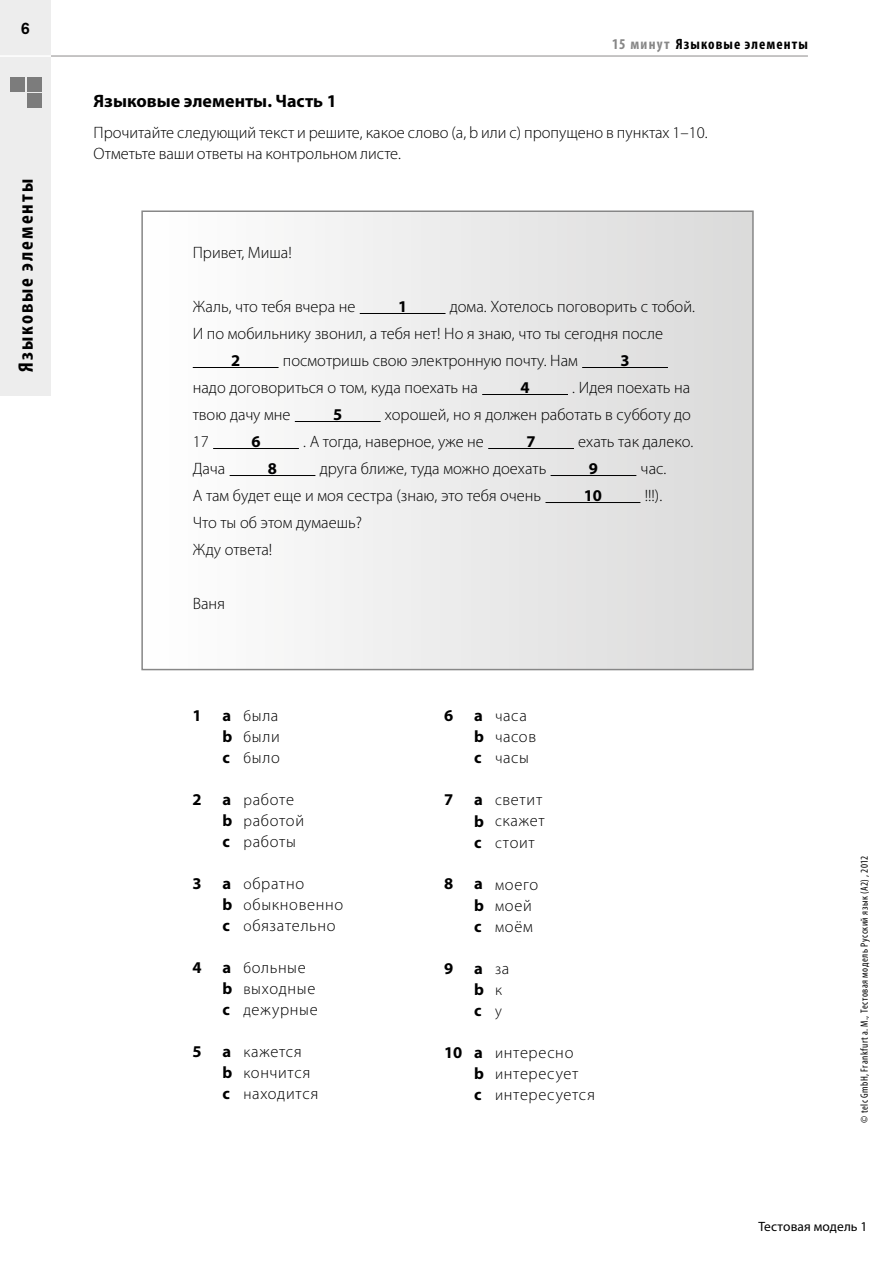
<style>
.page{position:relative;width:893px;height:1263px;background:#fff}
.page>*{position:absolute;margin:0;border:0;box-sizing:border-box;transform-origin:0 0}
.t1{font:700 condensed 21px "Myriad Pro";letter-spacing:.095em;color:#000}
.t2{font:700 18px "Myriad Pro";color:#000}
.t3{font:700 18px "Akzidenz Grotesk Pro";color:#000}
.t4{font:300 16.5px/21px "Myriad Pro";color:#000}
.t5{font:300 16.5px/21px "Myriad Pro";letter-spacing:.045em;color:#000}
.t6{font:300 16.5px/21px "Myriad Pro";letter-spacing:.04em;color:#000}
.t7{font:700 16.5px/21px "Myriad Pro";color:#000}
.t8{font:500 16.5px "Akzidenz Grotesk Pro";color:#000}
.t9{font:700 condensed 15px "Myriad Pro";letter-spacing:.075em;color:#000}
.t10{font:13.5px "Myriad Pro";letter-spacing:.005em;color:#000}
.t11{font:condensed 10.5px "Myriad Pro";letter-spacing:.045em;color:#000}
.s1{color:#878787}
.s2{font-weight:700}
.s3{font-size:15.45px}
.s4{font-weight:300;font-size:15.45px}
.s5{font-weight:300}
</style>
<div class="page">
<div style="left:142px;top:211px;width:611px;height:458px;background:linear-gradient(to right,#fff,#dadad9)"></div>
<div style="left:141px;top:210px;width:613px;height:460px;border:2px solid #878787"></div>
<hr style="left:360px;top:313px;width:85px;height:1px;background:#000">
<hr style="left:193px;top:367px;width:86px;height:1px;background:#000">
<hr style="left:582px;top:367px;width:86px;height:1px;background:#000">
<hr style="left:482px;top:394px;width:86px;height:1px;background:#000">
<hr style="left:295px;top:421px;width:86px;height:1px;background:#000">
<hr style="left:213px;top:448px;width:86px;height:1px;background:#000">
<hr style="left:488px;top:448px;width:86px;height:1px;background:#000">
<hr style="left:230px;top:475px;width:85px;height:1px;background:#000">
<hr style="left:551px;top:475px;width:85px;height:1px;background:#000">
<hr style="left:545px;top:502px;width:95px;height:1px;background:#000">
<hr style="left:51px;top:55px;width:757px;height:2px;background:#b3b2b2">
<div style="left:0;top:0;width:51px;height:395px;background:#ededed"></div>
<hr style="left:0;top:55px;width:51px;height:2px;background:#fff">
<div style="left:10px;top:77px;width:15px;height:15px;background:#7c7c7c"></div>
<div style="left:27px;top:77px;width:14px;height:15px;background:#7c7c7c"></div>
<div style="left:27px;top:94px;width:14px;height:14px;background:#7c7c7c"></div>
<p class="t8" style="left:21px;top:18px;width:11px">6</p>
<p class="t1" style="left:13px;top:372px;width:194px;rotate:-90deg">Языковые элементы</p>
<p class="t9" style="left:612px;top:35px;width:197px"><span class="s1">15 минут</span> Языковые элементы</p>
<p class="t2" style="left:94px;top:89px;width:245px">Языковые элементы. Часть 1</p>
<p class="t4" style="left:94px;top:122px;width:616px">Прочитайте следующий текст и решите, какое слово (a, b или c) пропущено в пунктах 1–10.<br>Отметьте ваши ответы на контрольном листе.</p>
<p class="t4" style="left:193px;top:242px;width:101px">Привет, Миша!</p>
<p class="t4" style="left:193px;top:296px;width:164px">Жаль, что тебя вчера не</p>
<p class="t7" style="left:398px;top:295px;width:11px">1</p>
<p class="t4" style="left:193px;top:293px;width:504px;line-height:27px;text-indent:257px">дома. Хотелось поговорить с тобой.<br>И по мобильнику звонил, а тебя нет! Но я знаю, что ты сегодня после</p>
<p class="t7" style="left:231px;top:349px;width:11px">2</p>
<p class="t4" style="left:283px;top:350px;width:297px">посмотришь свою электронную почту. Нам</p>
<p class="t7" style="left:620px;top:349px;width:11px">3</p>
<p class="t4" style="left:193px;top:377px;width:287px">надо договориться о том, куда поехать на</p>
<p class="t7" style="left:520px;top:376px;width:11px">4</p>
<p class="t4" style="left:572px;top:377px;width:120px">. Идея поехать на</p>
<p class="t4" style="left:193px;top:404px;width:99px">твою дачу мне</p>
<p class="t7" style="left:333px;top:403px;width:11px">5</p>
<p class="t4" style="left:385px;top:404px;width:308px">хорошей, но я должен работать в субботу до</p>
<p class="t4" style="left:193px;top:431px;width:18px">17</p>
<p class="t7" style="left:251px;top:430px;width:11px">6</p>
<p class="t4" style="left:303px;top:431px;width:182px">. А тогда, наверное, уже не</p>
<p class="t7" style="left:526px;top:430px;width:11px">7</p>
<p class="t4" style="left:578px;top:431px;width:117px">ехать так далеко.</p>
<p class="t4" style="left:193px;top:458px;width:34px">Дача</p>
<p class="t7" style="left:268px;top:457px;width:11px">8</p>
<p class="t4" style="left:320px;top:458px;width:228px">друга ближе, туда можно доехать</p>
<p class="t7" style="left:589px;top:457px;width:11px">9</p>
<p class="t4" style="left:641px;top:458px;width:27px">час.</p>
<p class="t4" style="left:193px;top:485px;width:350px">А там будет еще и моя сестра (знаю, это тебя очень</p>
<p class="t7" style="left:584px;top:484px;width:20px">10</p>
<p class="t4" style="left:645px;top:485px;width:19px">!!!).</p>
<p class="t4" style="left:193px;top:509px;width:171px;line-height:27px">Что ты об этом думаешь?<br>Жду ответа!</p>
<p class="t4" style="left:193px;top:593px;width:34px">Ваня</p>
<p class="t3" style="left:645px;top:377px;width:12px">4</p>
<p class="t7" style="left:192px;top:704px;width:11px">1</p>
<p class="t4" style="left:222px;top:705px;width:59px;text-align:justify"><span class="s2">a</span> <span class="s3">б</span>ыла <span class="s2">b</span> <span class="s3">б</span>ыли <span class="s2">c</span> <span class="s3">б</span>ыло</p>
<p class="t7" style="left:192px;top:788px;width:11px">2</p>
<p class="t5" style="left:222px;top:789px;width:83px"><span class="s2">a</span> <span class="s3">р</span>аботе <span class="s2">b</span> <span class="s3">р</span>аботой <span class="s2">c</span> <span class="s3">р</span>аботы</p>
<p class="t7" style="left:192px;top:872px;width:11px">3</p>
<p class="t5" style="left:222px;top:873px;width:122px"><span class="s2">a</span> <span class="s3">о</span>братно<br><span class="s2">b</span> <span class="s3">о</span>быкновенно <span class="s2">c</span> <span class="s3">о</span>бязательно</p>
<p class="t7" style="left:192px;top:956px;width:11px">4</p>
<p class="t6" style="left:222px;top:957px;width:97px"><span class="s2">a</span> <span class="s3">б</span>ольные <span class="s2">b</span> <span class="s3">в</span>ыходные <span class="s2">c</span> <span class="s3">д</span>ежурные</p>
<p class="t7" style="left:192px;top:1040px;width:11px">5</p>
<p class="t6" style="left:222px;top:1041px;width:97px"><span class="s2">a</span> <span class="s3">к</span>ажется<br><span class="s2">b</span> <span class="s3">к</span>ончится <span class="s2">c</span> <span class="s3">н</span>аходится</p>
<p class="t7" style="left:444px;top:705px;width:11px">6</p>
<p class="t6" style="left:474px;top:706px;width:64px"><span class="s2">a</span> <span class="s3">ч</span>аса <span class="s2">b</span> <span class="s3">ч</span>асов <span class="s2">c</span> <span class="s3">ч</span>асы</p>
<p class="t7" style="left:444px;top:789px;width:11px">7</p>
<p class="t5" style="left:474px;top:790px;width:72px"><span class="s2">a</span> <span class="s3">с</span>ветит <span class="s2">b</span> <span class="s3">с</span>кажет <span class="s2">c</span> <span class="s3">с</span>тоит</p>
<p class="t7" style="left:444px;top:873px;width:11px">8</p>
<p class="t5" style="left:474px;top:874px;width:66px"><span class="s2">a</span> <span class="s3">м</span>оего <span class="s2">b</span> <span class="s3">м</span>оей <span class="s2">c</span> <span class="s3">м</span>оём</p>
<p class="t7" style="left:444px;top:957px;width:11px">9</p>
<p class="t7" style="left:474px;top:957px;width:37px">a <span class="s4">з</span><span class="s5">а </span>b <span class="s4">к </span>c <span class="s4">у</span></p>
<p class="t5" style="left:474px;top:1042px;width:123px;text-indent:-30px"><span class="s2">10 a</span> <span class="s3">и</span>нтересно<br><span class="s2">b</span> <span class="s3">и</span>нтересует<br><span class="s2">c</span> <span class="s3">и</span>нтересуется</p>
<p class="t11" style="left:858px;top:1122px;width:268px;rotate:-90deg">© telc GmbH, Frankfurt a. M., Тестовая модель Русский язык (A2) , 2012</p>
<p class="t10" style="left:758px;top:1218px;width:111px">Тестовая модель 1</p>
</div>
